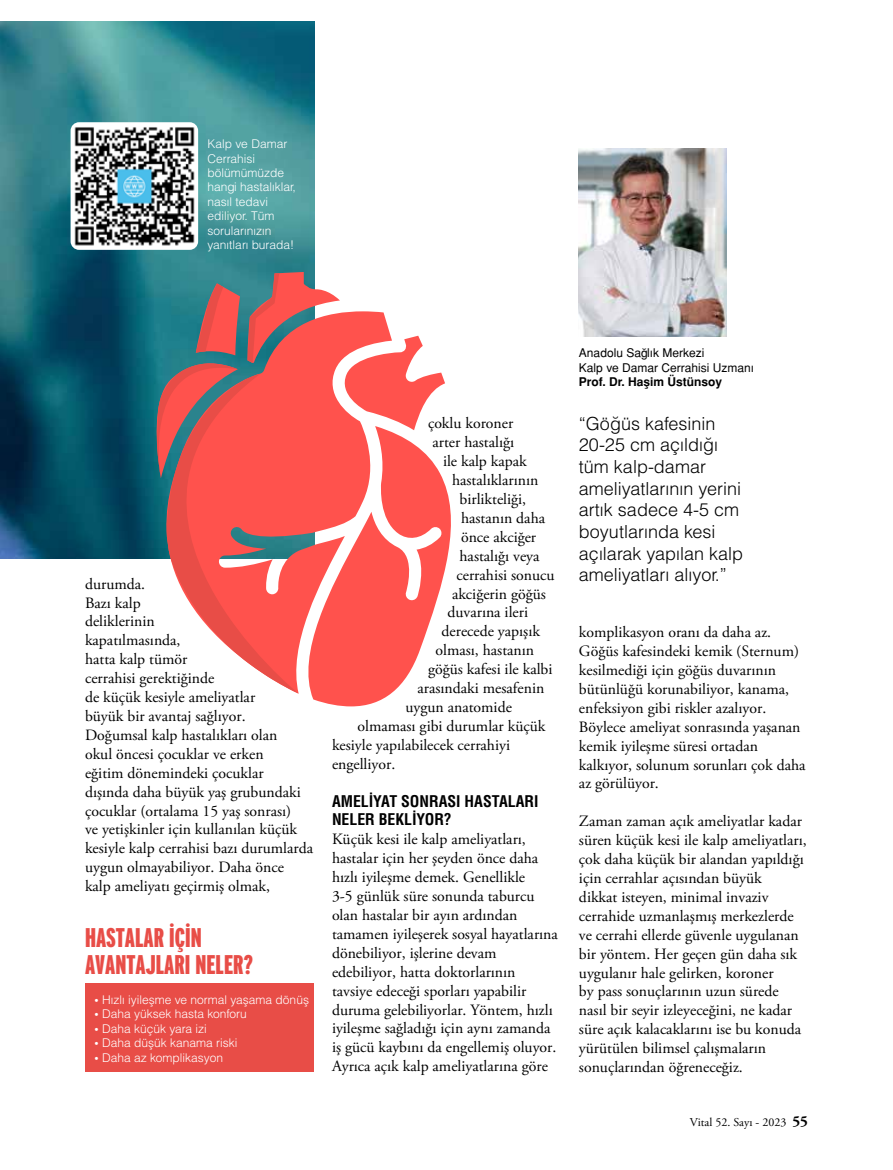
<style>
.page{position:relative;width:893px;height:1170px;background:#fff}
.page>*{position:absolute;margin:0;border:0;box-sizing:border-box;transform-origin:0 0}
.t1{font:900 extra-condensed 27px/27px "Interstate";color:#e84d47}
.t2{font:18px/21.6px "Helvetica Light Normal Tr";color:#000}
.t3{font:15.75px/18.9px "Adobe Garamond Pro";color:#000}
.t4{font:15.75px/18.9px "Helvetica Cond Bold Tr";color:#000}
.t5{font:12px/14.4px "Helvetica Light Normal Tr";color:#fff}
.t6{font:12px/14.4px "Helvetica Normal Tr";color:#000}
.t7{font:700 12px "Helvetica Tr";color:#000}
.t8{font:12px "Adobe Garamond Pro";color:#000}
.s1{font-family:"Helvetica Tr";font-weight:700}
.s2{font-weight:700;font-size:15px}
</style>
<div class="page">
<img style="left:0;top:21px;width:314px;height:537px">
<img style="left:579px;top:149px;width:147px;height:187px">
<div style="left:85px;top:983px;width:229px;height:88px;background:#e84d47"></div>
<svg style="left:297px;top:432px;width:154px;height:274px;fill:#ff524d"></svg>
<svg style="left:138px;top:311px;width:254px;height:382px;background:#dd7170"></svg>
<svg style="left:74px;top:373px;width:225px;height:320px"></svg>
<svg style="left:144px;top:363px;width:94px;height:115px;background:#a85e5f"></svg>
<svg style="left:196px;top:283px;width:44px;height:72px;background:#b4605f"></svg>
<svg style="left:247px;top:272px;width:198px;height:158px"></svg>
<img style="left:71px;top:122px;width:127px;height:128px">
<p class="t5" style="left:208px;top:136px;width:90px">Kalp ve Damar<br>Cerrahisi bölümümüzde hangi hastalıklar, nasıl tedavi ediliyor. Tüm sorularınızın yanıtları burada!</p>
<p class="t3" style="left:85px;top:574px;width:230px">durumda.<br>Bazı kalp<br>deliklerinin<br>kapatılmasında,<br>hatta kalp tümör<br>cerrahisi gerektiğinde<br>de küçük kesiyle ameliyatlar<br>büyük bir avantaj sağlıyor.<br>Doğumsal kalp hastalıkları olan<br>okul öncesi çocuklar ve erken<br>eğitim dönemindeki çocuklar<br>dışında daha büyük yaş grubundaki çocuklar (ortalama 15 yaş sonrası)<br>ve yetişkinler için kullanılan küçük kesiyle kalp cerrahisi bazı durumlarda uygun olmayabiliyor. Daha önce kalp ameliyatı geçirmiş olmak,</p>
<h1 class="t1" style="left:85px;top:923px;width:169px">HASTALAR İÇİN<br>AVANTAJLARI NELER?</h1>
<p class="t5" style="left:95px;top:992px;width:216px"><span class="s1">•</span> Hızlı iyileşme ve normal yaşama dönüş</p>
<p class="t5" style="left:95px;top:1006px;width:154px"><span class="s1">•</span> Daha yüksek hasta konforu</p>
<p class="t5" style="left:95px;top:1021px;width:114px"><span class="s1">•</span> Daha küçük yara izi</p>
<p class="t5" style="left:95px;top:1035px;width:144px"><span class="s1">•</span> Daha düşük kanama riski</p>
<p class="t5" style="left:95px;top:1049px;width:130px"><span class="s1">•</span> Daha az komplikasyon</p>
<p class="t3" style="left:428px;top:414px;width:87px">çoklu koroner</p>
<p class="t3" style="left:432px;top:433px;width:83px">arter hastalığı</p>
<p class="t3" style="left:443px;top:452px;width:85px">ile kalp kapak</p>
<p class="t3" style="left:452px;top:471px;width:88px">hastalıklarının</p>
<p class="t3" style="left:459px;top:490px;width:68px">birlikteliği,</p>
<p class="t3" style="left:461px;top:509px;width:86px">hastanın daha</p>
<p class="t3" style="left:461px;top:528px;width:77px">önce akciğer</p>
<p class="t3" style="left:459px;top:546px;width:82px">hastalığı veya</p>
<p class="t3" style="left:456px;top:565px;width:100px">cerrahisi sonucu</p>
<p class="t3" style="left:452px;top:584px;width:95px">akciğerin göğüs</p>
<p class="t3" style="left:447px;top:603px;width:82px">duvarına ileri</p>
<p class="t3" style="left:441px;top:622px;width:100px">derecede yapışık</p>
<p class="t3" style="left:435px;top:641px;width:100px">olması, hastanın</p>
<p class="t3" style="left:428px;top:660px;width:126px">göğüs kafesi ile kalbi</p>
<p class="t3" style="left:417px;top:679px;width:128px">arasındaki mesafenin</p>
<p class="t3" style="left:405px;top:698px;width:108px">uygun anatomide</p>
<p class="t3" style="left:357px;top:717px;width:189px">olmaması gibi durumlar küçük</p>
<p class="t3" style="left:332px;top:735px;width:180px">kesiyle yapılabilecek cerrahiyi</p>
<p class="t3" style="left:332px;top:754px;width:65px">engelliyor.</p>
<p class="t4" style="left:332px;top:791px;width:208px">AMELİYAT SONRASI HASTALARI<br>NELER BEKLİYOR?</p>
<p class="t3" style="left:332px;top:830px;width:227px">Küçük kesi ile kalp ameliyatları, hastalar için her şeyden önce daha hızlı iyileşme demek. Genellikle<br>3-5 günlük süre sonunda taburcu olan hastalar bir ayın ardından tamamen iyileşerek sosyal hayatlarına dönebiliyor, işlerine devam edebiliyor, hatta doktorlarının tavsiye edeceği sporları yapabilir duruma gelebiliyorlar. Yöntem, hızlı iyileşme sağladığı için aynı zamanda iş gücü kaybını da engellemiş oluyor.<br>Ayrıca açık kalp ameliyatlarına göre</p>
<p class="t6" style="left:579px;top:346px;width:177px">Anadolu Sağlık Merkezi<br>Kalp ve Damar Cerrahisi Uzmanı</p>
<p class="t7" style="left:579px;top:374px;width:145px">Prof. Dr. Haşim Üstünsoy</p>
<p class="t2" style="left:579px;top:412px;width:166px">“Göğüs kafesinin<br>20-25 cm açıldığı tüm kalp-damar ameliyatlarının yerini artık sadece 4-5 cm boyutlarında kesi açılarak yapılan kalp ameliyatları alıyor.”</p>
<p class="t3" style="left:579px;top:623px;width:228px">komplikasyon oranı da daha az.<br>Göğüs kafesindeki kemik (Sternum) kesilmediği için göğüs duvarının bütünlüğü korunabiliyor, kanama, enfeksiyon gibi riskler azalıyor.<br>Böylece ameliyat sonrasında yaşanan kemik iyileşme süresi ortadan kalkıyor, solunum sorunları çok daha az görülüyor.</p>
<p class="t3" style="left:579px;top:812px;width:229px">Zaman zaman açık ameliyatlar kadar süren küçük kesi ile kalp ameliyatları, çok daha küçük bir alandan yapıldığı için cerrahlar açısından büyük<br>dikkat isteyen, minimal invaziv cerrahide uzmanlaşmış merkezlerde ve cerrahi ellerde güvenle uygulanan bir yöntem. Her geçen gün daha sık uygulanır hale gelirken, koroner<br>by pass sonuçlarının uzun sürede nasıl bir seyir izleyeceğini, ne kadar süre açık kalacaklarını ise bu konuda yürütülen bilimsel çalışmaların sonuçlarından öğreneceğiz.</p>
<p class="t8" style="left:690px;top:1114px;width:120px">Vital 52. Sayı - 2023 <span class="s2">55</span></p>
</div>
